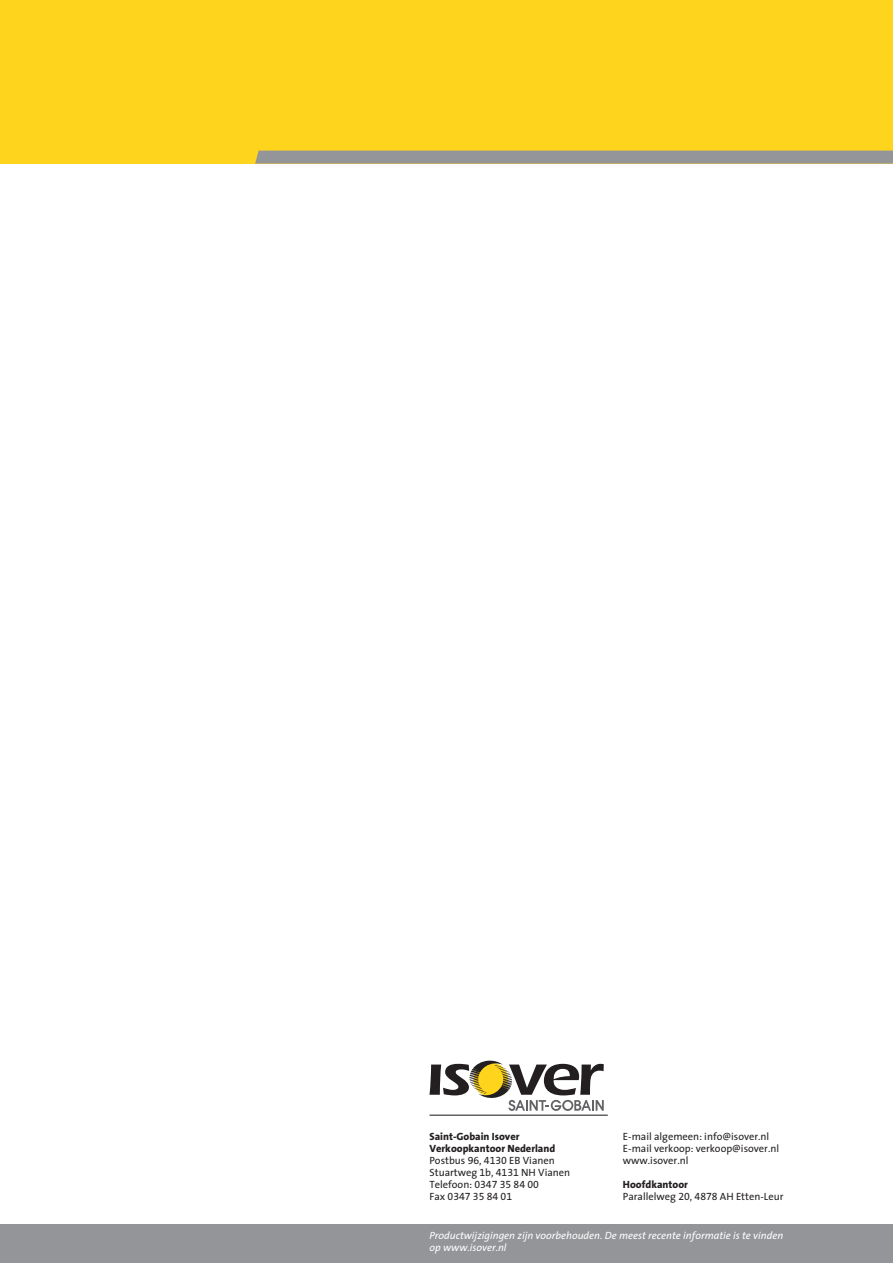
<style>
.page{position:relative;width:893px;height:1263px;background:#fff}
.page>*{position:absolute;margin:0;border:0;box-sizing:border-box;transform-origin:0 0}
.t1{font:10.5px/12px "The Sans Eigen";color:#231f20}
.t2{font:italic 10.5px/12px "The Sans Eigen";color:#fff}
.t3{font:800 10.5px/12px "The Sans Eigen";color:#231f20}
</style>
<div class="page">
<div style="left:0;top:0;width:893px;height:164px;background:#fed41d"></div>
<svg style="left:255px;top:151px;width:638px;height:13px;background:#969793"></svg>
<hr style="left:429px;top:1114px;width:179px;height:2px;background:#636366">
<svg style="left:429px;top:1061px;width:175px;height:50px"></svg>
<div style="left:0;top:1224px;width:893px;height:39px;background:#939598"></div>
<p class="t1" style="left:623px;top:1131px;width:158px">E-mail algemeen: info@isover.nl<br>E-mail verkoop: verkoop@isover.nl www.isover.nl</p>
<p class="t3" style="left:623px;top:1179px;width:66px">Hoofdkantoor</p>
<p class="t1" style="left:623px;top:1191px;width:162px">Parallelweg 20, 4878 AH Etten-Leur</p>
<p class="t2" style="left:429px;top:1230px;width:355px">Productwijzigingen zijn voorbehouden. De meest recente informatie is te vinden op www.isover.nl</p>
<p class="t3" style="left:429px;top:1131px;width:127px">Saint-Gobain Isover<br>Verkoopkantoor Nederland</p>
<p class="t1" style="left:429px;top:1155px;width:142px">Postbus 96, 4130 EB Vianen<br>Stuartweg 1b, 4131 NH Vianen<br>Telefoon: 0347 35 84 00<br>Fax 0347 35 84 01</p>
</div>
